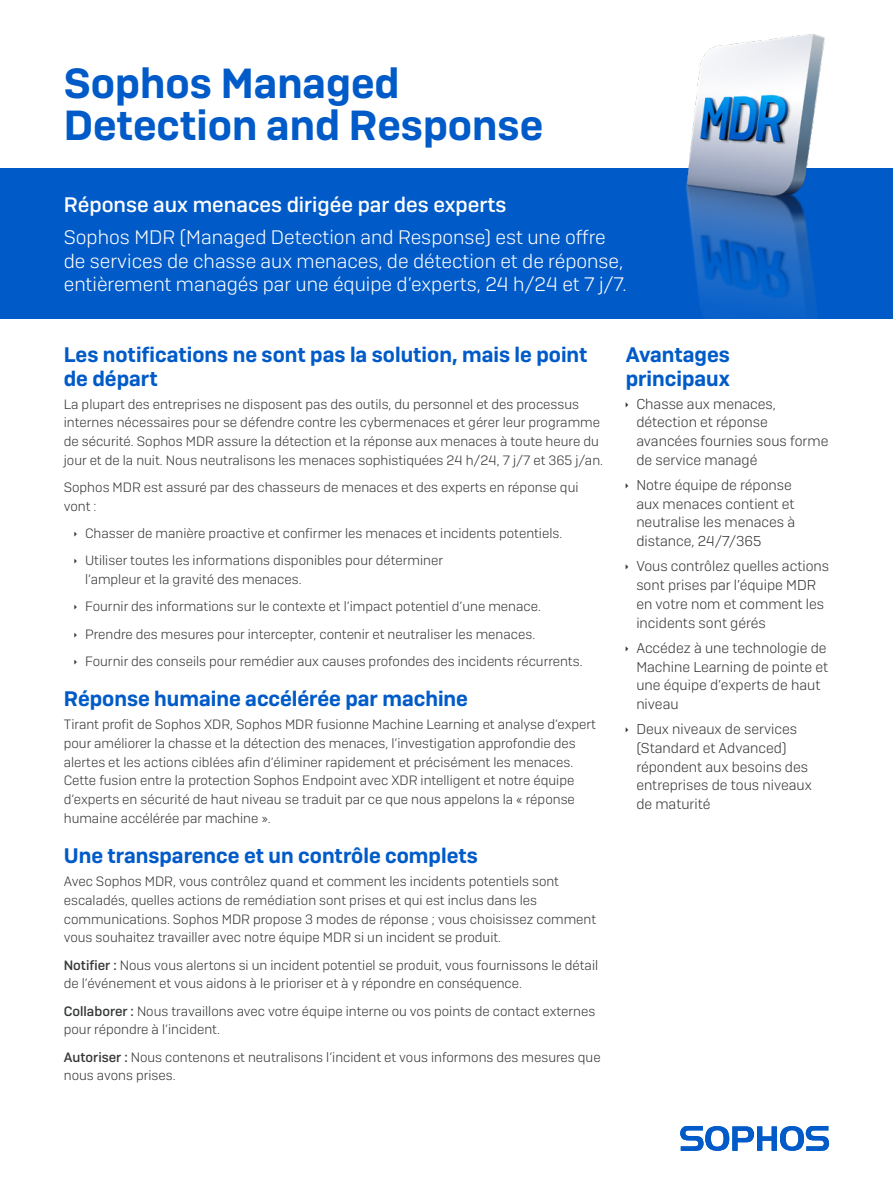
<style>
.page{position:relative;width:893px;height:1191px;background:#fff}
.page>*{position:absolute;margin:0;border:0;box-sizing:border-box;transform-origin:0 0}
.t1{font:600 42px/42px "Sophos Sans";color:#005bc8}
.Subheading_1{font:600 21px/23.1px "Sophos Sans";color:#005bc8}
.Intro_subheading{font:500 21px "Sophos Sans";color:#fff}
.Intro_copy{font:300 19.5px/23.4px "Sophos Sans";color:#fff}
.t2{font:300 14.25px/18.8px "Sophos Sans";color:#363738}
.Body_Copy{font:300 13.5px/18.8px "Sophos Sans";color:#363738}
.s1{font-weight:500}
</style>
<div class="page">
<div style="left:0;top:168px;width:893px;height:150px;background:#005bc8"></div>
<img style="left:685px;top:33px;width:140px;height:285px">
<svg style="left:680px;top:1126px;width:149px;height:24px"></svg>
<p class="t1" style="left:64px;top:62px;width:481px">Sophos Managed<br>Detection and Response</p>
<p class="Intro_subheading" style="left:64px;top:192px;width:444px">Réponse aux menaces dirigée par des experts</p>
<p class="Intro_copy" style="left:64px;top:225px;width:564px">Sophos MDR (Managed Detection and Response) est une offre de services de chasse aux menaces, de détection et de réponse, entièrement managés par une équipe d’experts, 24 h/24 et 7 j/7.</p>
<p class="Subheading_1" style="left:64px;top:343px;width:525px">Les notifications ne sont pas la solution, mais le point de départ</p>
<p class="Body_Copy" style="left:64px;top:394px;width:541px">La plupart des entreprises ne disposent pas des outils, du personnel et des processus internes nécessaires pour se défendre contre les cybermenaces et gérer leur programme de sécurité. Sophos MDR assure la détection et la réponse aux menaces à toute heure du jour et de la nuit. Nous neutralisons les menaces sophistiquées 24 h/24, 7 j/7 et 365 j/an.</p>
<p class="Body_Copy" style="left:64px;top:478px;width:516px">Sophos MDR est assuré par des chasseurs de menaces et des experts en réponse qui vont :</p>
<p class="Body_Copy" style="left:85px;top:524px;width:479px">Chasser de manière proactive et confirmer les menaces et incidents potentiels.</p>
<p class="Body_Copy" style="left:85px;top:551px;width:360px">Utiliser toutes les informations disponibles pour déterminer l’ampleur et la gravité des menaces.</p>
<p class="Body_Copy" style="left:85px;top:597px;width:457px">Fournir des informations sur le contexte et l’impact potentiel d’une menace.</p>
<p class="Body_Copy" style="left:85px;top:624px;width:452px">Prendre des mesures pour intercepter, contenir et neutraliser les menaces.</p>
<p class="Body_Copy" style="left:85px;top:651px;width:499px">Fournir des conseils pour remédier aux causes profondes des incidents récurrents.</p>
<p class="Subheading_1" style="left:64px;top:687px;width:406px">Réponse humaine accélérée par machine</p>
<p class="Body_Copy" style="left:64px;top:714px;width:534px">Tirant profit de Sophos XDR, Sophos MDR fusionne Machine Learning et analyse d’expert pour améliorer la chasse et la détection des menaces, l’investigation approfondie des alertes et les actions ciblées afin d’éliminer rapidement et précisément les menaces.<br>Cette fusion entre la protection Sophos Endpoint avec XDR intelligent et notre équipe d’experts en sécurité de haut niveau se traduit par ce que nous appelons la « réponse humaine accélérée par machine ».</p>
<p class="Subheading_1" style="left:64px;top:844px;width:415px">Une transparence et un contrôle complets</p>
<p class="Body_Copy" style="left:64px;top:871px;width:534px">Avec Sophos MDR, vous contrôlez quand et comment les incidents potentiels sont escaladés, quelles actions de remédiation sont prises et qui est inclus dans les communications. Sophos MDR propose 3 modes de réponse ; vous choisissez comment vous souhaitez travailler avec notre équipe MDR si un incident se produit.</p>
<p class="Body_Copy" style="left:64px;top:955px;width:536px"><span class="s1">Notifier :</span> Nous vous alertons si un incident potentiel se produit, vous fournissons le détail de l’événement et vous aidons à le prioriser et à y répondre en conséquence.</p>
<p class="Body_Copy" style="left:64px;top:1001px;width:533px"><span class="s1">Collaborer :</span> Nous travaillons avec votre équipe interne ou vos points de contact externes pour répondre à l’incident.</p>
<p class="Body_Copy" style="left:64px;top:1047px;width:538px"><span class="s1">Autoriser :</span> Nous contenons et neutralisons l’incident et vous informons des mesures que nous avons prises.</p>
<p class="Subheading_1" style="left:626px;top:343px;width:106px">Avantages principaux</p>
<p class="t2" style="left:636px;top:394px;width:194px">Chasse aux menaces, détection et réponse avancées fournies sous forme de service managé</p>
<p class="t2" style="left:636px;top:475px;width:160px">Notre équipe de réponse aux menaces contient et neutralise les menaces à distance, 24/7/365</p>
<p class="t2" style="left:636px;top:557px;width:194px">Vous contrôlez quelles actions sont prises par l’équipe MDR en votre nom et comment les incidents sont gérés</p>
<p class="t2" style="left:636px;top:638px;width:193px">Accédez à une technologie de<br>Machine Learning de pointe et une équipe d’experts de haut niveau</p>
<p class="t2" style="left:636px;top:719px;width:177px">Deux niveaux de services (Standard et Advanced) répondent aux besoins des entreprises de tous niveaux de maturité</p>
</div>
